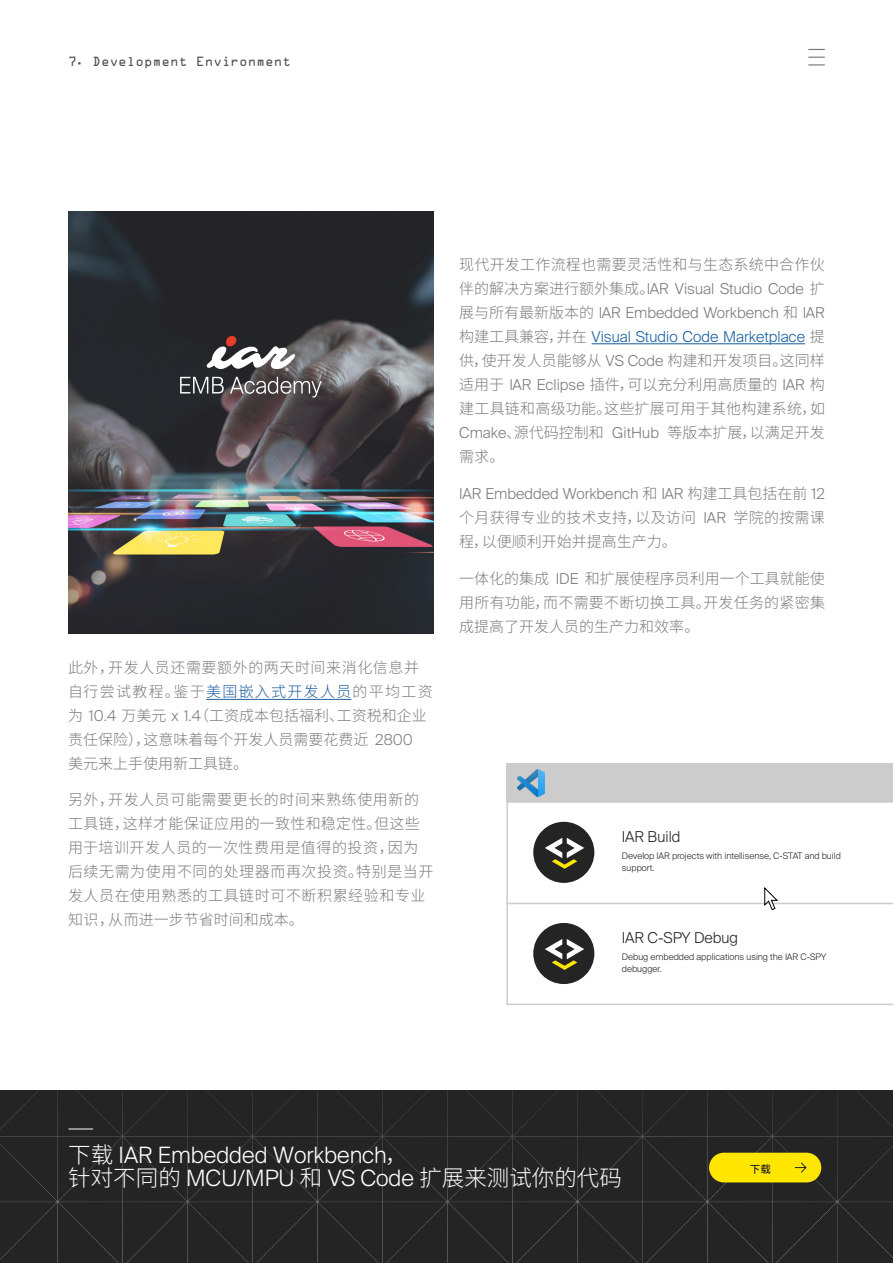
<style>
.page{position:relative;width:893px;height:1263px;background:#fff}
.page>*{position:absolute;margin:0;border:0;box-sizing:border-box;transform-origin:0 0}
.t1{font:300 22.5px "Source Han Sans CN";color:#fff}
.t2{font:300 22.5px "Suisse Intl";color:#fff}
.t3{font:300 15px/24px "Source Han Sans CN";letter-spacing:.015em;color:#7b7b7b;text-align:justify}
.t4{font:300 15px/24px "Source Han Sans CN";letter-spacing:.04em;color:#7b7b7b}
.t5{font:300 15px "Suisse Intl";color:#242424}
.t6{font:12px "OCRA Std";color:#505050}
.t7{font:500 10.5px "Source Han Sans CN";color:#242424}
.t8{font:300 9px/12px "Suisse Intl";color:#242424}
.s1{color:#205e9f}
.s2{font-family:"Suisse Intl"}
.s3{font-family:"Suisse Intl";color:#175d9e}
.s4{font-family:"Source Han Sans CN"}
</style>
<div class="page">
<hr style="left:592px;top:343px;width:213px;height:1px;background:#175d9e">
<img style="left:68px;top:500px;width:366px;height:134px">
<svg style="left:68px;top:211px;width:366px;height:289px;background:#3a3b40"></svg>
<svg style="left:506px;top:801px;width:387px;height:204px"></svg>
<div style="left:0;top:1090px;width:893px;height:173px;background:#242424"></div>
<div style="left:709px;top:1153px;width:112px;height:29px;background:#ffe600;border-radius:15px"></div>
<svg style="left:794px;top:1162px;width:13px;height:11px"></svg>
<svg style="left:68px;top:1128px;width:25px;height:1px"></svg>
<div style="left:506px;top:763px;width:387px;height:38px;background:#ccc"></div>
<img style="left:517px;top:769px;width:27px;height:27px">
<svg style="left:808px;top:49px;width:17px;height:1px"></svg>
<svg style="left:808px;top:57px;width:17px;height:1px"></svg>
<svg style="left:808px;top:64px;width:17px;height:1px"></svg>
<hr style="left:206px;top:699px;width:145px;height:1px;background:#205e9f">
<svg style="left:207px;top:336px;width:88px;height:35px"></svg>
<svg style="left:180px;top:377px;width:44px;height:16px"></svg>
<svg style="left:230px;top:377px;width:92px;height:20px;background:#6e6769"></svg>
<p class="t6" style="left:68px;top:56px;width:225px">7. Development Environment</p>
<p class="t3" style="left:68px;top:656px;width:366px;text-align:left">此外，开发人员还需要额外的两天时间来消化信息并自行尝试教程。鉴于<span class="s1">美国嵌入式开发人员</span>的平均工资为 <span class="s2">10.4</span> 万美元 <span class="s2">x 1.4</span>（工资成本包括福利、工资税和企业责任保险），这意味着每个开发人员需要花费近 <span class="s2">2800<br></span>美元来上手使用新工具链。</p>
<p class="t4" style="left:68px;top:788px;width:367px">另外，开发人员可能需要更长的时间来熟练使用新的工具链，这样才能保证应用的一致性和稳定性。但这些用于培训开发人员的一次性费用是值得的投资，因为后续无需为使用不同的处理器而再次投资。特别是当开发人员在使用熟悉的工具链时可不断积累经验和专业知识，从而进一步节省时间和成本。</p>
<p class="t3" style="left:459px;top:253px;width:367px">现代开发工作流程也需要灵活性和与生态系统中合作伙伴的解决方案进行额外集成。<span class="s2">IAR Visual Studio Code</span> 扩展与所有最新版本的 <span class="s2">IAR Embedded Workbench</span> 和 <span class="s2">IAR</span>构建工具兼容，并在 <span class="s3">Visual Studio Code Marketplace</span> 提供，使开发人员能够从 <span class="s2">VS Code</span> 构建和开发项目。这同样适用于 <span class="s2">IAR Eclipse</span> 插件，可以充分利用高质量的 <span class="s2">IAR</span> 构建工具链和高级功能。这些扩展可用于其他构建系统，如<span class="s2">Cmake</span>、源代码控制和 <span class="s2">GitHub</span> 等版本扩展，以满足开发需求。</p>
<p class="t3" style="left:459px;top:482px;width:367px"><span class="s2">IAR Embedded Workbench</span> 和 <span class="s2">IAR</span> 构建工具包括在前 <span class="s2">12</span>个月获得专业的技术支持，以及访问 <span class="s2">IAR</span> 学院的按需课程，以便顺利开始并提高生产力。</p>
<p class="t3" style="left:459px;top:567px;width:367px">一体化的集成 <span class="s2">IDE</span> 和扩展使程序员利用一个工具就能使用所有功能，而不需要不断切换工具。开发任务的紧密集成提高了开发人员的生产力和效率。</p>
<p class="t5" style="left:622px;top:828px;width:60px">IAR Build</p>
<p class="t8" style="left:622px;top:850px;width:220px">Develop IAR projects with intellisense, C-STAT and build support.</p>
<p class="t5" style="left:622px;top:929px;width:118px">IAR C-SPY Debug</p>
<p class="t8" style="left:622px;top:951px;width:206px">Debug embedded applications using the IAR C-SPY debugger.</p>
<p class="t2" style="left:68px;top:1142px;width:341px"><span class="s4">下载</span> IAR Embedded Workbench<span class="s4">，</span></p>
<p class="t1" style="left:68px;top:1165px;width:555px">针对不同的 <span class="s2">MCU/MPU</span> 和 <span class="s2">VS Code</span> 扩展来测试你的代码</p>
<p class="t7" style="left:750px;top:1163px;width:22px">下载</p>
</div>
